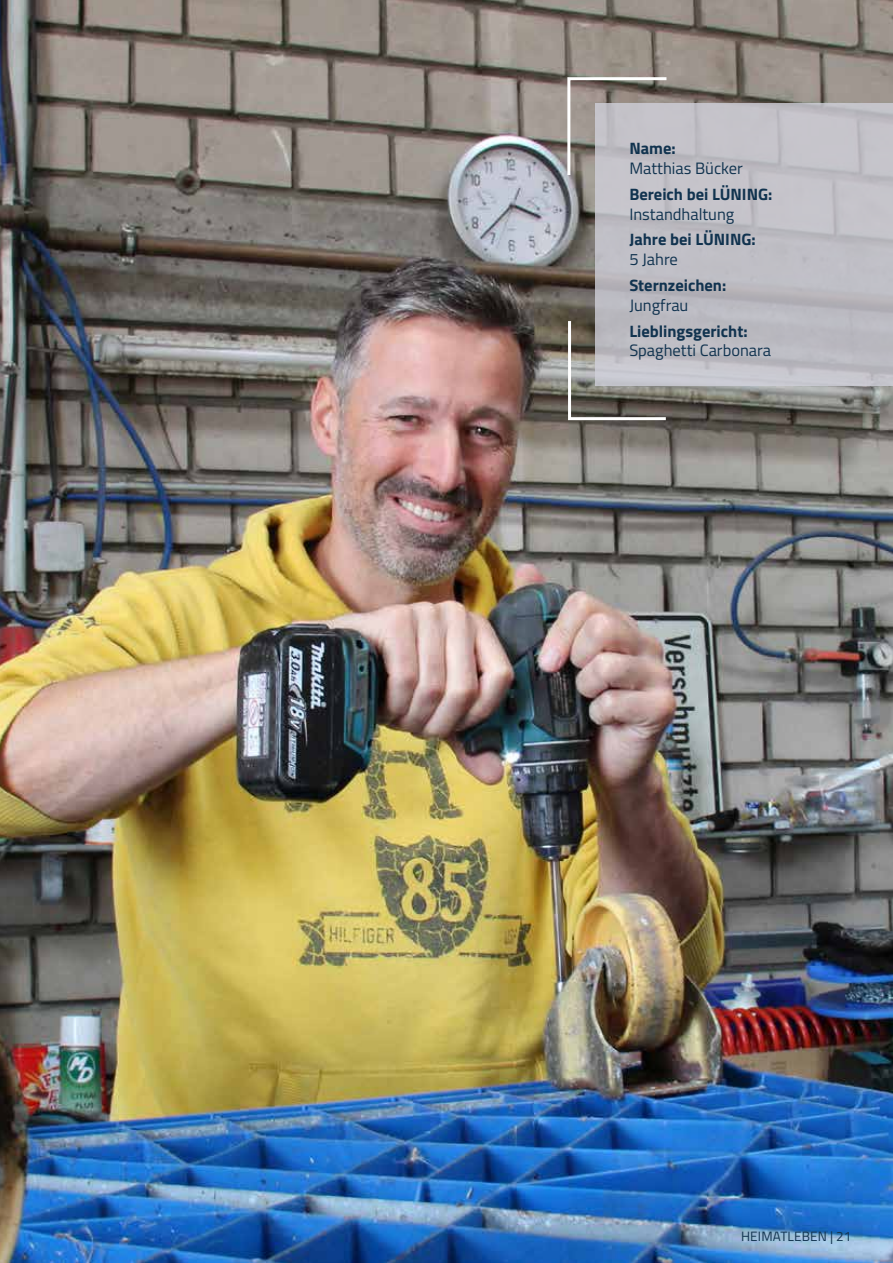
<style>
.page{position:relative;width:893px;height:1263px;background:#fff}
.page>*{position:absolute;margin:0;border:0;box-sizing:border-box;transform-origin:0 0}
.t1{font:700 16.5px "Titillium";color:#11334f}
.t2{font:16.5px "Titillium";color:#11334f}
.t3{font:13.5px "Titillium";letter-spacing:.01em;color:#11334f}
</style>
<div class="page">
<img style="left:0;top:0;width:893px;height:1263px">
<svg style="left:566px;top:318px;width:103px;height:104px"></svg>
<svg style="left:566px;top:76px;width:103px;height:102px"></svg>
<svg style="left:595px;top:103px;width:298px;height:283px;fill:#c0bfc6"></svg>
<p class="t1" style="left:629px;top:136px;width:48px">Name:</p>
<p class="t2" style="left:629px;top:156px;width:115px">Matthias Bücker</p>
<p class="t1" style="left:629px;top:181px;width:145px">Bereich bei LÜNING:</p>
<p class="t2" style="left:629px;top:202px;width:107px">Instandhaltung</p>
<p class="t1" style="left:629px;top:227px;width:128px">Jahre bei LÜNING:</p>
<p class="t2" style="left:629px;top:247px;width:50px">5 Jahre</p>
<p class="t1" style="left:629px;top:273px;width:98px">Sternzeichen:</p>
<p class="t2" style="left:629px;top:293px;width:61px">Jungfrau</p>
<p class="t1" style="left:629px;top:318px;width:120px">Lieblingsgericht:</p>
<p class="t2" style="left:629px;top:339px;width:143px">Spaghetti Carbonara</p>
<p class="t3" style="left:741px;top:1226px;width:112px">HEIMATLEBEN | 21</p>
</div>
